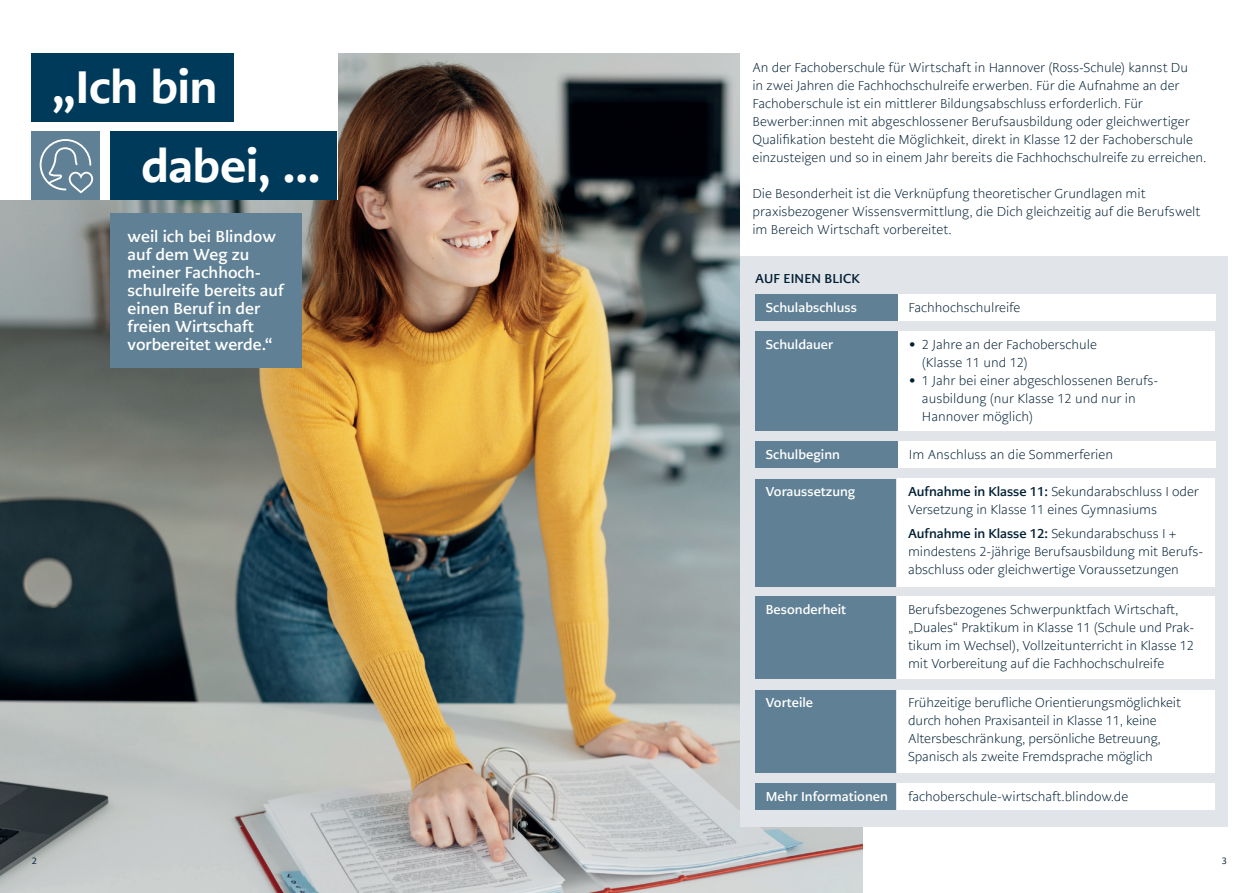
<style>
.page{position:relative;width:1259px;height:893px;background:#fff}
.page>*{position:absolute;margin:0;border:0;box-sizing:border-box;transform-origin:0 0}
.t1{font:800 45px/79.5px "PMN Caecilia Sans Head";letter-spacing:.01em;color:#fff}
.t2{font:700 15.75px/18px "PMN Caecilia Sans Text";color:#fff}
.t3{font:300 12.75px/18px "PMN Caecilia Sans Text";letter-spacing:-.005em;color:#011f34}
.t4{font:700 12.75px "PMN Caecilia Sans Text";color:#fff}
.t5{font:700 12.75px "PMN Caecilia Sans Text";letter-spacing:.01em;color:#011f34}
.t6{font:9px "PMN Caecilia Sans Text";color:#011f34}
.s1{font-weight:700}
</style>
<div class="page">
<img style="left:0;top:53px;width:862px;height:840px">
<div style="left:740px;top:0;width:192px;height:827px;background:#fff"></div>
<div style="left:0;top:0;width:337px;height:200px;background:#fff"></div>
<div style="left:111px;top:214px;width:191px;height:154px;background:#5f8095"></div>
<div style="left:32px;top:132px;width:68px;height:68px;background:#5f8095"></div>
<svg style="left:40px;top:139px;width:53px;height:54px"></svg>
<div style="left:32px;top:53px;width:202px;height:68px;background:#003a5b"></div>
<div style="left:111px;top:132px;width:226px;height:68px;background:#003a5b"></div>
<div style="left:740px;top:256px;width:487px;height:571px;background:#e1e4e9"></div>
<div style="left:755px;top:294px;width:142px;height:26px;background:#5f8095"></div>
<div style="left:755px;top:783px;width:140px;height:27px;background:#5f8095"></div>
<div style="left:755px;top:331px;width:142px;height:100px;background:#5f8095"></div>
<div style="left:755px;top:690px;width:140px;height:83px;background:#5f8095"></div>
<div style="left:755px;top:479px;width:141px;height:108px;background:#5f8095"></div>
<div style="left:755px;top:596px;width:141px;height:83px;background:#5f8095"></div>
<div style="left:755px;top:442px;width:142px;height:26px;background:#5f8095"></div>
<div style="left:898px;top:294px;width:317px;height:26px;background:#fff"></div>
<div style="left:897px;top:783px;width:318px;height:27px;background:#fff"></div>
<div style="left:898px;top:331px;width:317px;height:100px;background:#fff"></div>
<div style="left:897px;top:690px;width:318px;height:83px;background:#fff"></div>
<div style="left:897px;top:479px;width:318px;height:108px;background:#fff"></div>
<div style="left:897px;top:596px;width:318px;height:83px;background:#fff"></div>
<div style="left:898px;top:442px;width:317px;height:26px;background:#fff"></div>
<h1 class="t1" style="left:141px;top:47px;width:180px;text-indent:-89px">„Ich bin dabei, ...</h1>
<p class="t2" style="left:128px;top:227px;width:158px">weil ich bei Blindow auf dem Weg zu meiner Fachhoch&shy;schulreife bereits auf einen Beruf in der freien Wirtschaft vorbereitet werde.“</p>
<p class="t3" style="left:752px;top:59px;width:455px">An der Fachoberschule für Wirtschaft in Hannover (Ross-Schule) kannst Du<br>in zwei Jahren die Fachhochschulreife erwerben. Für die Aufnahme an der Fachoberschule ist ein mittlerer Bildungsabschluss erforderlich. Für Bewerber:innen mit abgeschlossener Berufsausbildung oder gleichwertiger Qualifikation besteht die Möglichkeit, direkt in Klasse 12 der Fachoberschule einzusteigen und so in einem Jahr bereits die Fachhochschulreife zu erreichen.</p>
<p class="t3" style="left:752px;top:185px;width:449px">Die Besonderheit ist die Verknüpfung theoretischer Grundlagen mit praxisbezogener Wissensvermittlung, die Dich gleichzeitig auf die Berufswelt im Bereich Wirtschaft vorbereitet.</p>
<p class="t5" style="left:755px;top:270px;width:106px">AUF EINEN BLICK</p>
<p class="t4" style="left:766px;top:299px;width:93px">Schulabschluss</p>
<p class="t3" style="left:908px;top:298px;width:113px">Fachhochschulreife</p>
<p class="t4" style="left:766px;top:336px;width:69px">Schuldauer</p>
<p class="t3" style="left:922px;top:335px;width:176px;text-indent:-13px">• 2 Jahre an der Fachoberschule (Klasse 11 und 12)</p>
<p class="t3" style="left:922px;top:371px;width:238px;text-indent:-13px">• 1 Jahr bei einer abgeschlossenen Berufs&shy;ausbildung (nur Klasse 12 und nur in<br>Hannover möglich)</p>
<p class="t4" style="left:766px;top:446px;width:76px">Schulbeginn</p>
<p class="t3" style="left:909px;top:446px;width:206px">Im Anschluss an die Sommerferien</p>
<p class="t4" style="left:766px;top:483px;width:91px">Voraussetzung</p>
<p class="t4" style="left:766px;top:601px;width:82px">Besonderheit</p>
<p class="t3" style="left:908px;top:483px;width:292px"><span class="s1">Aufnahme in Klasse 11:</span> Sekundarabschluss I oder<br>Versetzung in Klasse 11 eines Gymnasiums</p>
<p class="t3" style="left:908px;top:525px;width:297px"><span class="s1">Aufnahme in Klasse 12:</span> Sekundarabschuss I + mindestens 2-jährige Berufsausbildung mit Berufs&shy;abschluss oder gleichwertige Voraussetzungen</p>
<p class="t3" style="left:908px;top:600px;width:288px">Berufsbezogenes Schwerpunktfach Wirtschaft, „Duales“ Praktikum in Klasse 11 (Schule und Prak&shy;tikum im Wechsel), Vollzeitunterricht in Klasse 12 mit Vorbereitung auf die Fachhochschulreife</p>
<p class="t4" style="left:766px;top:695px;width:49px">Vorteile</p>
<p class="t3" style="left:908px;top:694px;width:274px">Frühzeitige berufliche Orientierungsmöglichkeit durch hohen Praxisanteil in Klasse 11, keine Altersbeschränkung, persönliche Betreuung, Spanisch als zweite Fremdsprache möglich</p>
<p class="t4" style="left:766px;top:788px;width:124px">Mehr Informationen</p>
<p class="t3" style="left:908px;top:787px;width:222px">fachoberschule-wirtschaft.blindow.de</p>
<p class="t6" style="left:32px;top:855px;width:7px">2</p>
<p class="t6" style="left:1222px;top:855px;width:7px">3</p>
</div>
